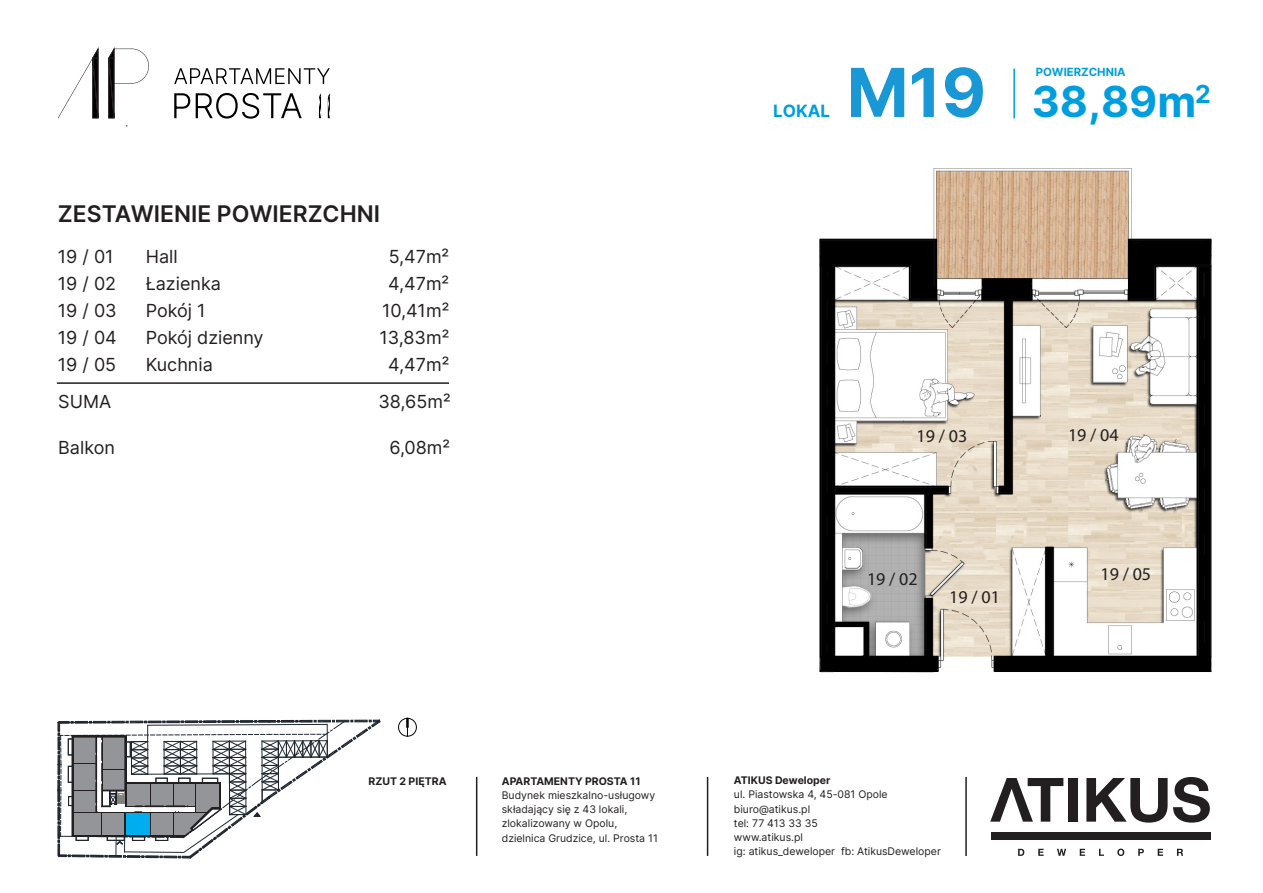
<style>
.page{position:relative;width:1263px;height:893px;background:#fff}
.page>*{position:absolute;margin:0;border:0;box-sizing:border-box;transform-origin:0 0}
.t1{font:700 67.5px "Inter";color:#1a97d5}
.t2{font:700 42.75px "Inter";color:#009edf}
.t3{font:700 24.9px "Inter";color:#009edf}
.t4{font:600 22.95px "Inter";color:#231f20}
.t5{font:18px/27px "Inter";color:#231f20}
.t6{font:18px "Myriad Pro";color:#231f20}
.t7{font:700 16.95px "Inter";color:#009edf}
.t8{font:700 11.25px "Inter";color:#009edf}
.t9{font:10.5px/14.2px "Inter";color:#231f20}
.t10{font:700 10.5px "Inter";color:#231f20}
</style>
<div class="page">
<img style="left:819px;top:168px;width:392px;height:504px">
<hr style="left:1013px;top:69px;width:2px;height:49px;background:#009edf">
<div style="left:991px;top:832px;width:219px;height:7px;background:#231f20"></div>
<svg style="left:1018px;top:849px;width:6px;height:7px"></svg>
<svg style="left:1038px;top:849px;width:6px;height:7px"></svg>
<svg style="left:1057px;top:849px;width:9px;height:7px"></svg>
<svg style="left:1080px;top:849px;width:5px;height:7px"></svg>
<svg style="left:1099px;top:849px;width:5px;height:7px"></svg>
<svg style="left:1117px;top:849px;width:7px;height:7px"></svg>
<svg style="left:1138px;top:849px;width:6px;height:7px"></svg>
<svg style="left:1158px;top:849px;width:5px;height:7px"></svg>
<svg style="left:1177px;top:849px;width:6px;height:7px"></svg>
<svg style="left:990px;top:778px;width:73px;height:44px"></svg>
<div style="left:1068px;top:778px;width:10px;height:44px;background:#231f20"></div>
<svg style="left:1086px;top:778px;width:81px;height:45px"></svg>
<svg style="left:1173px;top:777px;width:37px;height:46px"></svg>
<hr style="left:965px;top:777px;width:2px;height:79px;background:#231f20">
<hr style="left:707px;top:777px;width:1px;height:79px;background:#231f20">
<hr style="left:476px;top:777px;width:1px;height:79px;background:#231f20">
<hr style="left:57px;top:382px;width:392px;height:2px;background:#231f20">
<svg style="left:398px;top:718px;width:19px;height:19px"></svg>
<svg style="left:58px;top:719px;width:323px;height:140px"></svg>
<div style="left:69px;top:796px;width:4px;height:10px;border:1px solid #1e2730"></div>
<svg style="left:174px;top:68px;width:156px;height:16px"></svg>
<svg style="left:319px;top:93px;width:2px;height:25px"></svg>
<svg style="left:328px;top:93px;width:2px;height:25px"></svg>
<svg style="left:174px;top:93px;width:16px;height:25px"></svg>
<svg style="left:196px;top:93px;width:106px;height:26px"></svg>
<svg style="left:58px;top:48px;width:41px;height:71px"></svg>
<svg style="left:108px;top:48px;width:41px;height:71px"></svg>
<h3 class="t4" style="left:58px;top:197px;width:324px">ZESTAWIENIE POWIERZCHNI</h3>
<h3 class="t5" style="left:58px;top:242px;width:60px">19 / 01<br>19 / 02<br>19 / 03<br>19 / 04<br>19 / 05</h3>
<h3 class="t5" style="left:146px;top:242px;width:119px">Hall<br>Łazienka<br>Pokój 1<br>Pokój dzienny<br>Kuchnia</h3>
<h3 class="t5" style="left:379px;top:242px;width:71px;text-align:center">5,47m²<br>4,47m²<br>10,41m²<br>13,83m²<br>4,47m²</h3>
<h3 class="t5" style="left:58px;top:388px;width:54px">SUMA</h3>
<h3 class="t5" style="left:378px;top:388px;width:74px">38,65m²</h3>
<h3 class="t5" style="left:58px;top:433px;width:58px">Balkon</h3>
<h3 class="t5" style="left:389px;top:433px;width:62px">6,08m²</h3>
<h3 class="t7" style="left:773px;top:98px;width:58px">LOKAL</h3>
<h1 class="t1" style="left:847px;top:43px;width:141px">M19</h1>
<p class="t8" style="left:1036px;top:64px;width:91px">POWIERZCHNIA</p>
<h3 class="t3" style="left:1195px;top:76px;width:17px">2</h3>
<h2 class="t2" style="left:1032px;top:71px;width:166px">38,89m</h2>
<h3 class="t6" style="left:916px;top:425px;width:52px">19 / 03</h3>
<h3 class="t6" style="left:867px;top:568px;width:52px">19 / 02</h3>
<h3 class="t6" style="left:949px;top:586px;width:52px">19 / 01</h3>
<h3 class="t6" style="left:1068px;top:424px;width:52px">19 / 04</h3>
<h3 class="t6" style="left:1100px;top:563px;width:52px">19 / 05</h3>
<p class="t10" style="left:369px;top:774px;width:79px">RZUT 2 PIĘTRA</p>
<p class="t10" style="left:734px;top:773px;width:98px">ATIKUS Deweloper</p>
<p class="t9" style="left:734px;top:787px;width:208px">ul. Piastowska 4, 45-081 Opole biuro@atikus.pl<br>tel: 77 413 33 35<br>www.atikus.pl<br>ig: atikus_deweloper fb: AtikusDeweloper</p>
<p class="t10" style="left:502px;top:773px;width:140px">APARTAMENTY PROSTA 11</p>
<p class="t9" style="left:502px;top:788px;width:158px">Budynek mieszkalno-usługowy składający się z 43 lokali, zlokalizowany w Opolu, dzielnica Grudzice, ul. Prosta 11</p>
</div>
